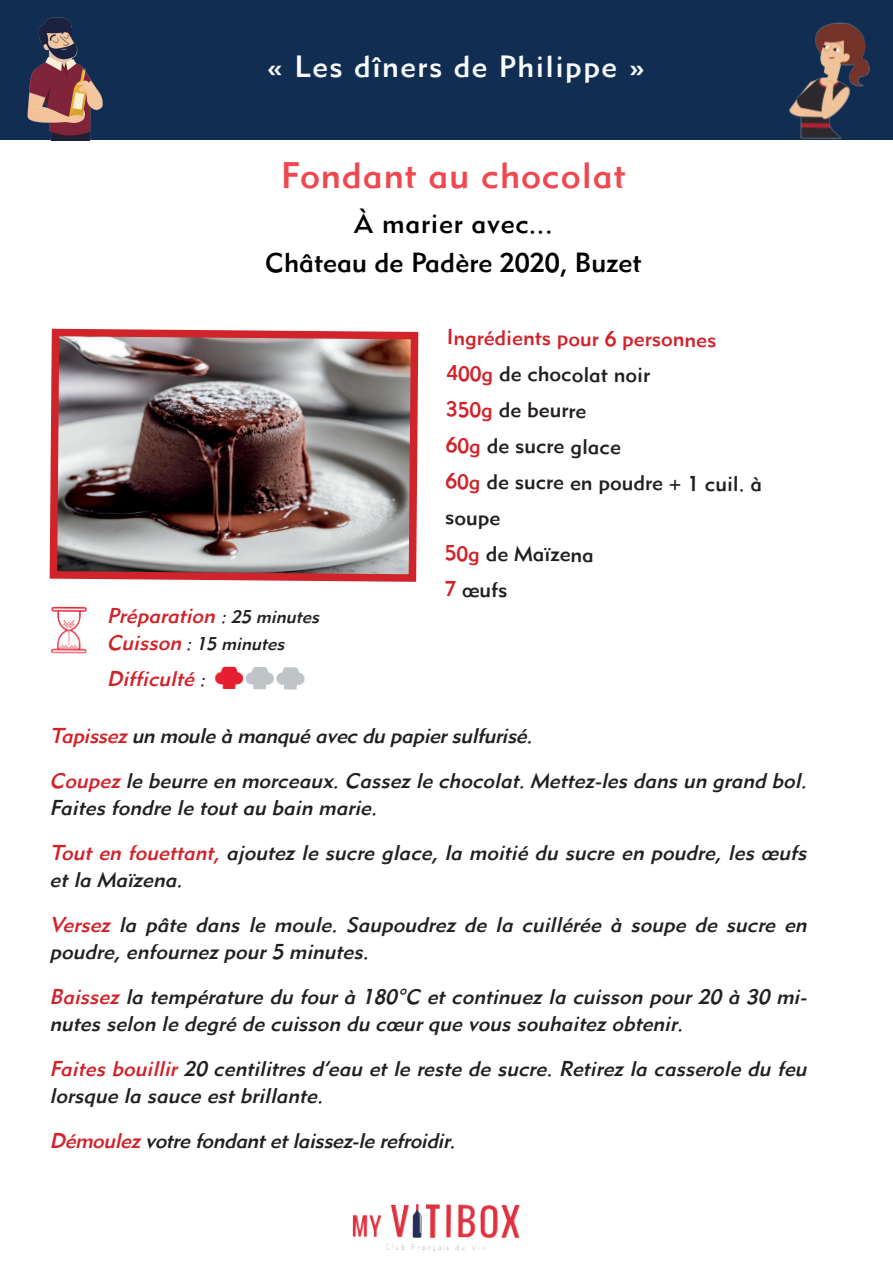
<style>
.page{position:relative;width:893px;height:1263px;background:#fff}
.page>*{position:absolute;margin:0;border:0;box-sizing:border-box;transform-origin:0 0}
.t1{font:36px "Metro Medium LT Two";letter-spacing:.025em;color:#ef4850}
.t2{font:30px "Metro Medium LT Two";letter-spacing:.05em;color:#f9fcfe}
.t3{font:27px/39px "Metro Medium LT Two";color:#000001;text-align:center}
.t4{font:italic 21px/45px "Metro Medium LT Two";color:#231f20}
.t5{font:21px/35.8px "Metro Medium LT Two";color:#231f20}
.t6{font:italic 21px "Metro Medium LT Two";color:#d1232a}
.t7{font:italic 18px "Metro Medium LT Two";color:#231f20}
.s1{font-size:18px;color:#231f20}
.s2{font-size:21px;color:#d1232a}
.s3{color:#d1232a}
</style>
<div class="page">
<img style="left:49px;top:328px;width:370px;height:254px">
<img style="left:51px;top:606px;width:36px;height:48px">
<img style="left:352px;top:1204px;width:168px;height:48px">
<img style="left:214px;top:666px;width:91px;height:24px">
<div style="left:0;top:0;width:892px;height:140px;background:#112e52"></div>
<img style="left:789px;top:22px;width:81px;height:117px">
<img style="left:27px;top:17px;width:76px;height:123px">
<h2 class="t2" style="left:271px;top:47px;width:381px">« Les dîners de Philippe »</h2>
<h2 class="t2" style="left:266px;top:48px;width:380px">« Les dîners de Philippe »</h2>
<h1 class="t1" style="left:281px;top:153px;width:346px">Fondant au chocolat</h1>
<p class="t3" style="left:265px;top:204px;width:378px">À marier avec...<br>Château de Padère 2020, Buzet</p>
<p class="t6" style="left:107px;top:603px;width:219px">Préparation <span class="s1">:25 minutes</span></p>
<p class="t7" style="left:107px;top:633px;width:184px"><span class="s2">Cuisson</span> :15 minutes</p>
<p class="t6" style="left:107px;top:666px;width:104px">Difficulté <span class="s1">:</span></p>
<p class="t5" style="left:447px;top:318px;width:319px;rotate:1deg"><span class="s3">Ingrédients pour 6 personnes<br>400g</span> de chocolat noir<br><span class="s3">350g</span> de beurre<br><span class="s3">60g</span> de sucre glace<br><span class="s3">60g</span> de sucre en poudre + 1 cuil. à</p>
<p class="t5" style="left:446px;top:499px;width:151px;rotate:1deg">soupe<br><span class="s3">50g</span> de Maïzena<br><span class="s3">7</span> œufs</p>
<p class="t4" style="left:50px;top:713px;width:764px"><span class="s3">Tapissez</span>un mouleà manquéavecdu papiersulfurisé.<br><span class="s3">Coupez</span>le beurre en morceaux.Cassezle chocolat.Mettez-lesdansun grand bol.</p>
<p class="t4" style="left:50px;top:785px;width:764px">Faitesfondre le toutau bain marie.<br><span class="s3">Tout en fouettant,</span> ajoutez le sucre glace, la moitié du sucre en poudre, les œufs</p>
<p class="t4" style="left:50px;top:857px;width:764px">etla Maïzena.<br><span class="s3">Versez</span> la pâte dans le moule. Saupoudrez de la cuillérée à soupe de sucre en</p>
<p class="t4" style="left:50px;top:929px;width:764px">poudre,enfournezpour5 minutes.<br><span class="s3">Baissez</span> la température du four à 180°C et continuez la cuisson pour 20 à 30 mi-</p>
<p class="t4" style="left:50px;top:1001px;width:764px">nutesselon le degré de cuisson du cœurque voussouhaitezobtenir.<br><span class="s3">Faitesbouillir</span>20 centilitresd’eau etle reste de sucre.Retirezla casserole du feu</p>
<p class="t4" style="left:50px;top:1073px;width:413px">lorsque la sauce estbrillante.<br><span class="s3">Démoulez</span>votrefondantetlaissez-lerefroidir.</p>
</div>
